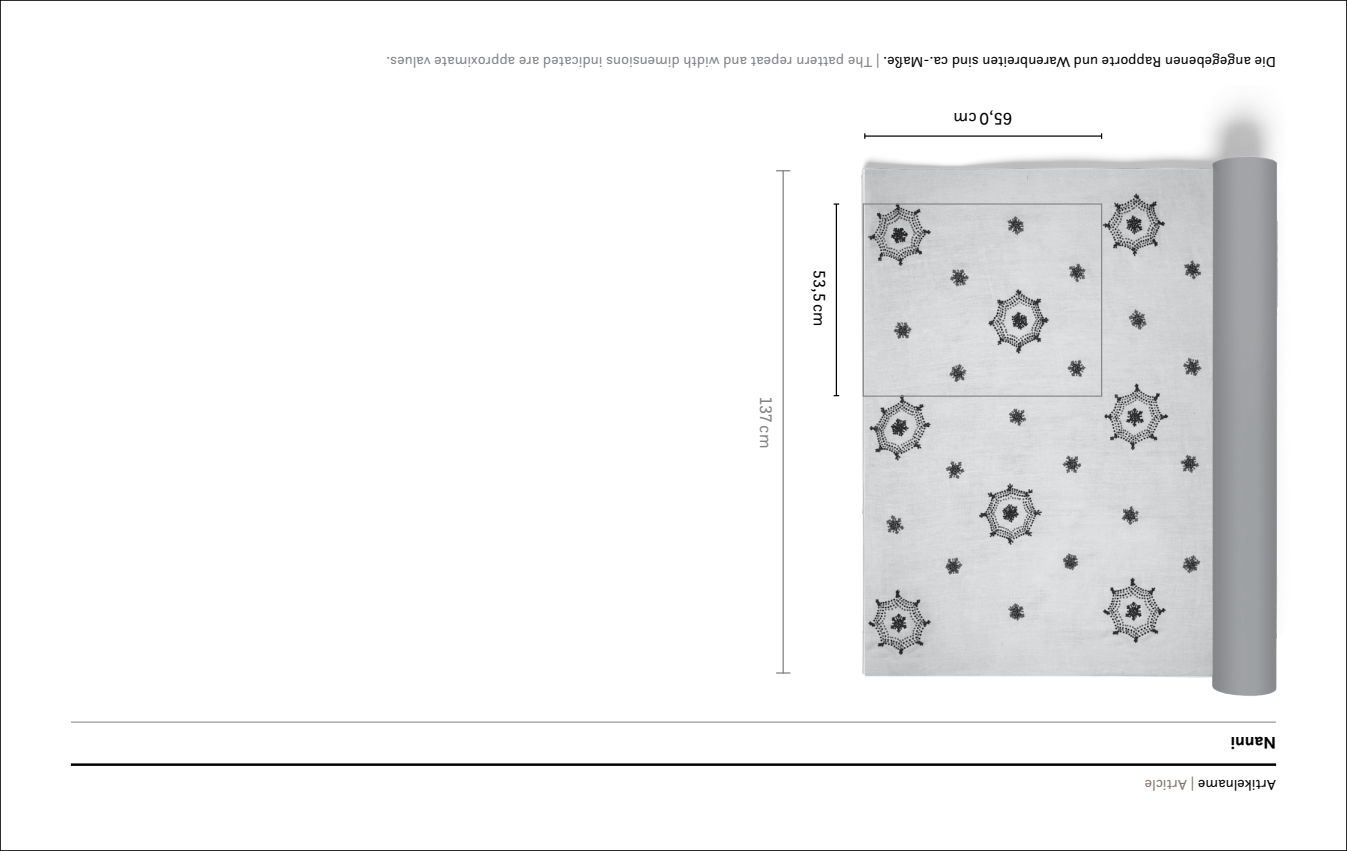
<style>
.page{position:relative;width:1347px;height:851px;background:#fff}
.page>*{position:absolute;margin:0;border:0;box-sizing:border-box;transform-origin:0 0}
.t1{font:17.5px "Questa Sans";color:#000}
.t2{font:700 17.5px "Questa Sans";letter-spacing:.005em;color:#000}
.t3{font:17.5px "Questa Sans";color:#808285}
.t4{font:17.25px "Questa Sans";color:#000}
.t5{font:15px "Questa Sans";letter-spacing:.005em;color:#808285}
.t6{font:15px "Questa Sans";letter-spacing:.005em;color:#000}
.s1{color:#000}
.s2{color:#7f756f}
</style>
<div class="page">
<img style="left:833px;top:101px;width:445px;height:595px">
<hr style="left:71px;top:721px;width:1205px;height:1px;background:#808285">
<hr style="left:71px;top:763px;width:1205px;height:2px;background:#000">
<hr style="left:864px;top:135px;width:237px;height:2px;background:#000">
<hr style="left:835px;top:204px;width:2px;height:191px;background:#000">
<hr style="left:782px;top:170px;width:1px;height:503px;background:#808285">
<svg style="left:776px;top:672px;width:14px;height:1px"></svg>
<svg style="left:776px;top:170px;width:14px;height:1px"></svg>
<div style="left:862px;top:203px;width:240px;height:193px;border:1px solid #808285"></div>
<p class="t5" style="left:1276px;top:71px;width:891px;rotate:-180deg"><span class="s1">Die angegebenen Rapporte und Warenbreiten sind ca.-Maße.</span> | The pattern repeat and width dimensions indicated are approximate values.</p>
<p class="t3" style="left:777px;top:397px;width:53px;rotate:90deg">137 cm</p>
<p class="t4" style="left:830px;top:270px;width:58px;rotate:90deg">53,5 cm</p>
<p class="t1" style="left:1012px;top:130px;width:60px;rotate:-180deg">65,0cm</p>
<p class="t2" style="left:1276px;top:754px;width:47px;rotate:-180deg">Nanni</p>
<p class="t6" style="left:1276px;top:794px;width:133px;rotate:-180deg">Artikelname <span class="s2">| Article</span></p>
</div>
